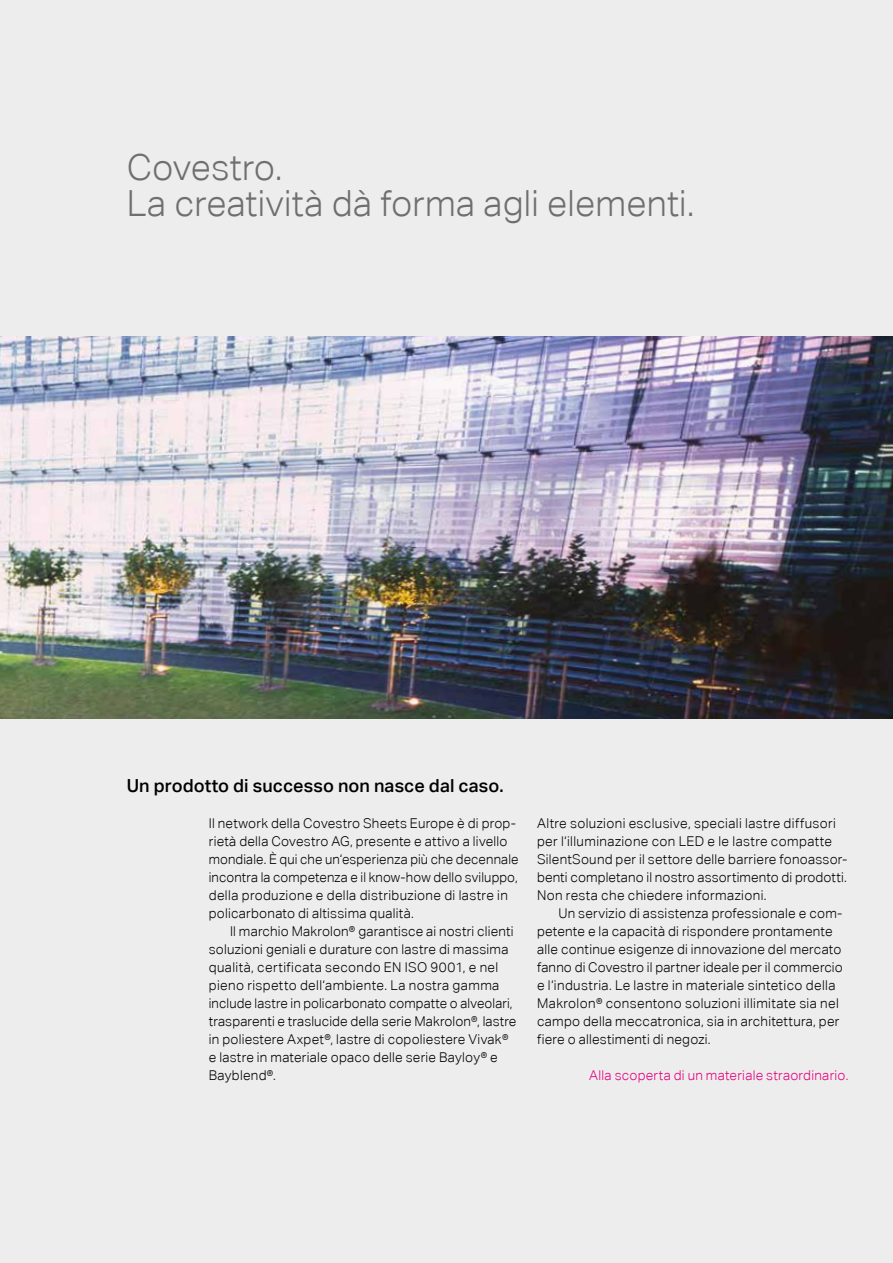
<style>
.page{position:relative;width:893px;height:1263px;background:#fff}
.page>*{position:absolute;margin:0;border:0;box-sizing:border-box;transform-origin:0 0}
.t1{font:300 36px/36px "Aktiv Grotesk";letter-spacing:.005em;color:#706f6f}
.t2{font:500 18px "Aktiv Grotesk";letter-spacing:.005em;color:#000}
.t3{font:300 13.5px/18px "Aktiv Grotesk";letter-spacing:.02em;color:#000}
.t4{font:300 13.5px "Aktiv Grotesk";letter-spacing:.02em;color:#e6007d}
</style>
<div class="page">
<div style="left:0;top:719px;width:893px;height:544px;background:#ededed"></div>
<img style="left:0;top:336px;width:893px;height:383px">
<div style="left:0;top:0;width:893px;height:336px;background:#ededed"></div>
<h1 class="t1" style="left:127px;top:149px;width:569px">Covestro.<br>La creatività dà forma agli elementi.</h1>
<h2 class="t2" style="left:127px;top:775px;width:378px">Un prodotto di successo non nasce dal caso.</h2>
<p class="t3" style="left:209px;top:814px;width:311px">Il network della Covestro Sheets Europe è di prop&shy;rietà della Covestro AG, presente e attivo a livello mondiale. È qui che un‘esperienza più che decennale incontra la competenza e il know-how dello sviluppo, della produzione e della distribuzione di lastre in policarbonato di altissima qualità.</p>
<p class="t3" style="left:209px;top:922px;width:309px;text-indent:21px">Il marchio Makrolon® garantisce ai nostri clienti soluzioni geniali e durature con lastre di massima qualità, certificata secondo EN ISO 9001, e nel pieno rispetto dell‘ambiente. La nostra gamma include lastre in policarbonato compatte o alveolari, trasparenti e traslucide della serie Makrolon®, lastre in poliestere Axpet®, lastre di copoliestere Vivak® e lastre in materiale opaco delle serie Bayloy® e Bayblend®.</p>
<p class="t3" style="left:537px;top:814px;width:312px">Altre soluzioni esclusive, speciali lastre diffusori per l‘illuminazione con LED e le lastre compatte SilentSound per il settore delle barriere fonoassor&shy;benti completano il nostro assortimento di prodotti.<br>Non resta che chiedere informazioni.</p>
<p class="t3" style="left:537px;top:904px;width:307px;text-indent:21px">Un servizio di assistenza professionale e com&shy;petente e la capacità di rispondere prontamente alle continue esigenze di innovazione del mercato fanno di Covestro il partner ideale per il commercio e l‘industria. Le lastre in materiale sintetico della Makrolon® consentono soluzioni illimitate sia nel campo della meccatronica, sia in architettura, per fiere o allestimenti di negozi.</p>
<p class="t4" style="left:589px;top:1067px;width:261px">Alla scoperta di un materiale straordinario.</p>
</div>
